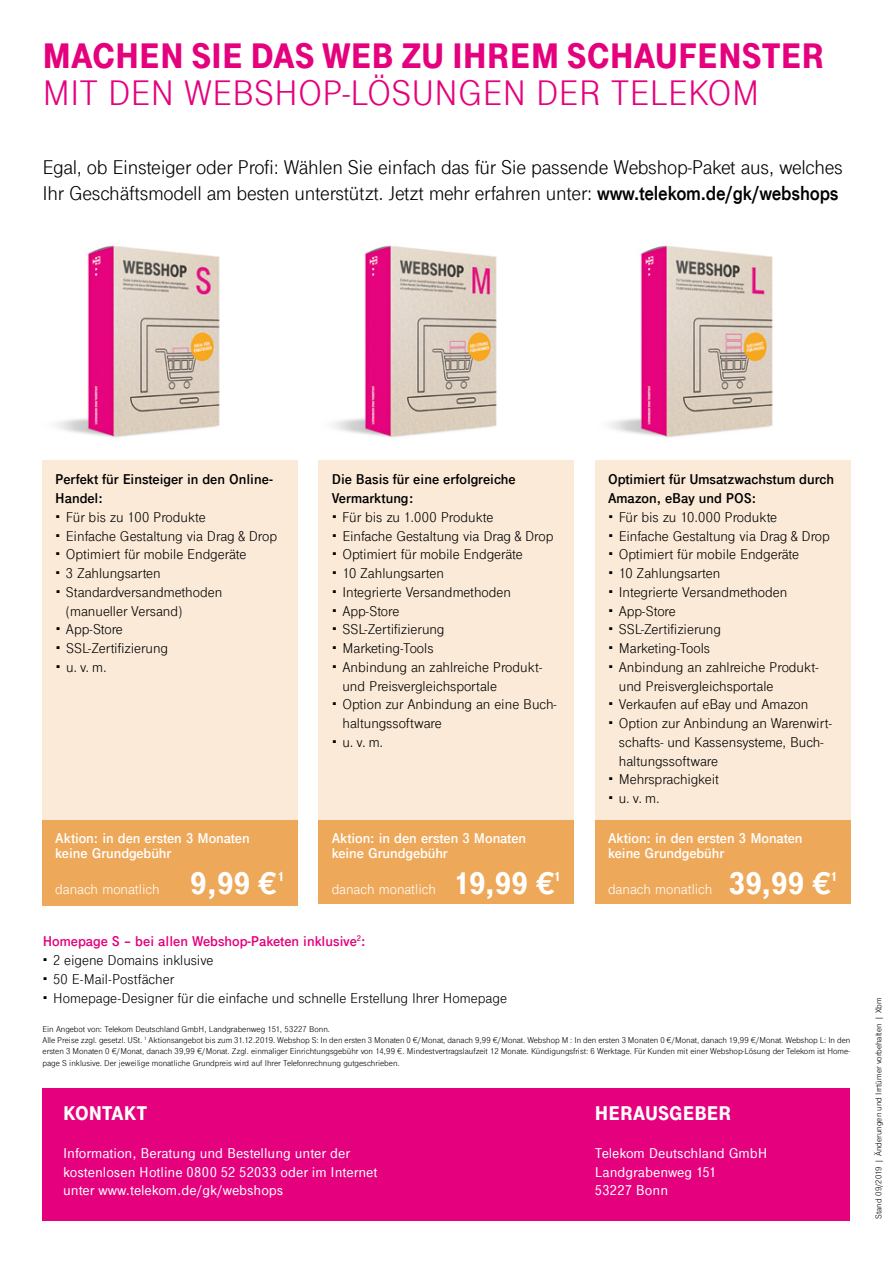
<style>
.page{position:relative;width:893px;height:1263px;background:#fff}
.page>*{position:absolute;margin:0;border:0;box-sizing:border-box;transform-origin:0 0}
.t1{font:900 37.5px "Tele Grotesk Next";color:#e5007d}
.t2{font:37.5px "Tele Grotesk Next";color:#e5007d}
.t3{font:21px/26.2px "Tele Grotesk Next";letter-spacing:-.01em;color:#000}
.t4{font:900 21px "Tele Grotesk Next";color:#fff}
.t5{font:15px/18.8px "Tele Grotesk Next";color:#000}
.t6{font:500 15px/18.8px "Tele Grotesk Next";color:#fff}
.t7{font:700 15px/18.8px "Tele Grotesk Next";color:#000}
.t8{font:700 15px/15px "Tele Grotesk Next";letter-spacing:-.005em;color:#fff}
.t9{font:15px "Tele Grotesk Next";color:#fff}
.t10{font:900 13.95px "Tele Grotesk Next";color:#fff}
.t11{font:9px/11.2px "Tele Grotesk Next";color:#000}
.s1{font-family:"Tele Grotesk Fett"}
.s2{font-weight:900;font-size:33px}
.s3{font-weight:700;color:#e5007d}
</style>
<div class="page">
<div style="left:43px;top:1088px;width:807px;height:132px;background:#e5007d"></div>
<img style="left:56px;top:245px;width:164px;height:193px">
<img style="left:333px;top:245px;width:164px;height:193px">
<img style="left:609px;top:245px;width:164px;height:193px">
<div style="left:43px;top:460px;width:255px;height:376px;background:#fbead7"></div>
<div style="left:319px;top:460px;width:255px;height:393px;background:#fbead7"></div>
<div style="left:595px;top:460px;width:255px;height:366px;background:#fbead7"></div>
<div style="left:43px;top:820px;width:255px;height:85px;background:#eea859"></div>
<div style="left:319px;top:820px;width:255px;height:83px;background:#eea859"></div>
<div style="left:595px;top:820px;width:255px;height:83px;background:#eea859"></div>
<h1 class="t1" style="left:43px;top:34px;width:784px">MACHEN SIE DAS WEB ZU IHREM SCHAUFENSTER</h1>
<h1 class="t2" style="left:43px;top:72px;width:719px">MIT DEN WEBSHOP-LÖSUNGEN DER TELEKOM</h1>
<h2 class="t3" style="left:43px;top:154px;width:802px">Egal, ob Einsteiger oder Profi: Wählen Sie einfach das für Sie passende Webshop-Paket aus, welches<br>Ihr Geschäftsmodell am besten unterstützt. Jetzt mehr erfahren unter: <span class="s1">www.telekom.de/gk/webshops</span></h2>
<p class="t7" style="left:55px;top:470px;width:219px">Perfekt für Einsteiger in den Online-<br>Handel:</p>
<p class="t5" style="left:66px;top:508px;width:213px">Für bis zu 100 Produkte<br>Einfache Gestaltung via Drag &amp; Drop<br>Optimiert für mobile Endgeräte<br>3 Zahlungsarten<br>Standardversandmethoden (manueller Versand)<br>App-Store<br>SSL-Zertifizierung<br>u. v. m.</p>
<p class="t7" style="left:332px;top:470px;width:186px">Die Basis für eine erfolgreiche<br>Vermarktung:</p>
<p class="t5" style="left:342px;top:508px;width:216px">Für bis zu 1.000 Produkte<br>Einfache Gestaltung via Drag &amp; Drop<br>Optimiert für mobile Endgeräte<br>10 Zahlungsarten<br>Integrierte Versandmethoden<br>App-Store<br>SSL-Zertifizierung<br>Marketing-Tools<br>Anbindung an zahlreiche Produkt&shy;und Preisvergleichsportale<br>Option zur Anbindung an eine Buch&shy;haltungssoftware<br>u. v. m.</p>
<p class="t7" style="left:608px;top:470px;width:227px">Optimiert für Umsatzwachstum durch<br>Amazon, eBay und POS:</p>
<p class="t5" style="left:619px;top:508px;width:215px">Für bis zu 10.000 Produkte<br>Einfache Gestaltung via Drag &amp; Drop<br>Optimiert für mobile Endgeräte<br>10 Zahlungsarten<br>Integrierte Versandmethoden<br>App-Store<br>SSL-Zertifizierung<br>Marketing-Tools<br>Anbindung an zahlreiche Produkt&shy;und Preisvergleichsportale<br>Verkaufen auf eBay und Amazon<br>Option zur Anbindung an Warenwirt&shy;schafts- und Kassensysteme, Buch&shy;haltungssoftware<br>Mehrsprachigkeit<br>u. v. m.</p>
<p class="t8" style="left:55px;top:830px;width:196px">Aktion: in den ersten 3 Monaten keine Grundgebühr</p>
<p class="t9" style="left:55px;top:880px;width:224px">danach monatlich <span class="s2">9,99 €</span></p>
<p class="t10" style="left:278px;top:869px;width:9px">1</p>
<p class="t8" style="left:332px;top:830px;width:196px">Aktion: in den ersten 3 Monaten keine Grundgebühr</p>
<p class="t9" style="left:332px;top:880px;width:225px">danach monatlich <span class="s2">19,99 €</span></p>
<p class="t10" style="left:554px;top:869px;width:9px">1</p>
<p class="t8" style="left:608px;top:830px;width:196px">Aktion: in den ersten 3 Monaten keine Grundgebühr</p>
<p class="t9" style="left:608px;top:880px;width:225px">danach monatlich <span class="s2">39,99 €</span></p>
<p class="t10" style="left:831px;top:869px;width:9px">1</p>
<p class="t5" style="left:53px;top:932px;width:455px;text-indent:-10px"><span class="s3">Homepage S – bei allen Webshop-Paketen inklusive</span><sup>2</sup><span class="s3">:<br></span>2 eigene Domains inklusive<br>50 E-Mail-Postfächer<br>Homepage-Designer für die einfache und schnelle Erstellung Ihrer Homepage</p>
<p class="t11" style="left:43px;top:1023px;width:809px">Ein Angebot von: Telekom Deutschland GmbH, Landgrabenweg 151, 53227 Bonn.<br>Alle Preise zzgl. gesetzl. USt. <sup>1</sup> Aktionsangebot bis zum 31.12.2019. Webshop S: In den ersten 3 Monaten 0 €/Monat, danach 9,99 €/Monat. Webshop M : In den ersten 3 Monaten 0 €/Monat, danach 19,99 €/Monat. Webshop L: In den ersten 3 Monaten 0 €/Monat, danach 39,99 €/Monat. Zzgl. einmaliger Einrichtungsgebühr von 14,99 €. Mindestvertragslaufzeit 12 Monate. Kündigungsfrist: 6 Werktage. Für Kunden mit einer Webshop-Lösung der Telekom ist Home&shy;page S inklusive. Der jeweilige monatliche Grundpreis wird auf Ihrer Telefonrechnung gutgeschrieben.</p>
<h2 class="t4" style="left:63px;top:1102px;width:86px">KONTAKT</h2>
<p class="t6" style="left:63px;top:1143px;width:316px">Information, Beratung und Bestellung unter der kostenlosen Hotline 0800 52 52033 oder im Internet unter www.telekom.de/gk/webshops</p>
<h2 class="t4" style="left:595px;top:1102px;width:138px">HERAUSGEBER</h2>
<p class="t6" style="left:595px;top:1143px;width:174px">Telekom Deutschland GmbH<br>Landgrabenweg 151<br>53227 Bonn</p>
<p class="t11" style="left:873px;top:1219px;width:223px;rotate:-90deg">Stand 09/2019 | Änderungen und Irrtümer vorbehalten | Xbm</p>
</div>
